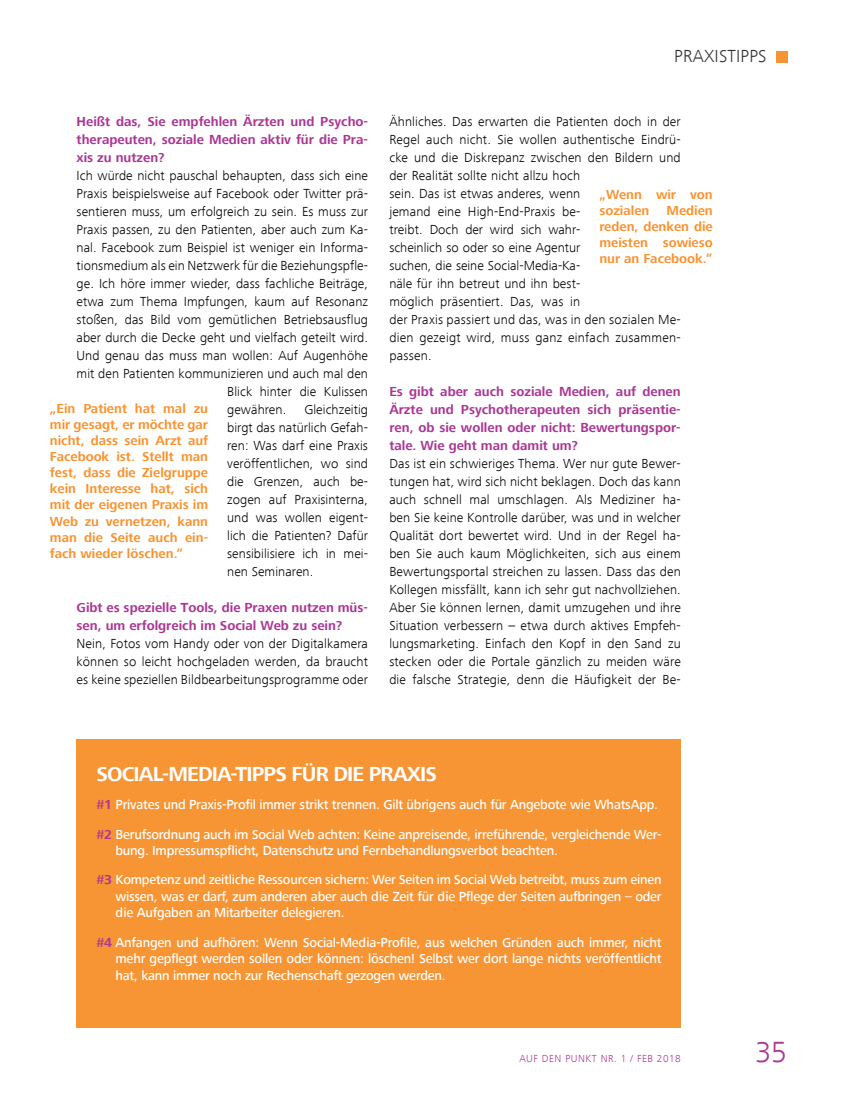
<style>
.page{position:relative;width:851px;height:1106px;background:#fff}
.page>*{position:absolute;margin:0;border:0;box-sizing:border-box;transform-origin:0 0}
.t1{font:300 30px "Frutiger Next Com";color:#ab3794}
.t2{font:700 21px "Frutiger Next Com";letter-spacing:-.04em;color:#fff}
.t3{font:300 18px "Frutiger Next Com";letter-spacing:.01em;color:#333132}
.t4{font:300 13.5px/18px "Frutiger Next Com";letter-spacing:.005em;color:#000;text-align:justify}
.t5{font:500 13.5px/16.5px "Frutiger Next Com";letter-spacing:-.015em;color:#fff}
.t6{font:700 13.5px/18px "Frutiger Next Com";color:#ab3794;text-align:justify}
.t7{font:700 13.5px/16.2px "Frutiger Next Com";color:#f79433;text-align:justify}
.t8{font:300 10.5px "Frutiger Next Com";letter-spacing:.05em;color:#ab3794}
.s1{font-weight:700;color:#ab3794}
</style>
<div class="page">
<div style="left:775px;top:51px;width:12px;height:12px;background:#f79433"></div>
<div style="left:77px;top:738px;width:603px;height:289px;background:#f79433"></div>
<p class="t6" style="left:77px;top:113px;width:293px">Heißt das, Sie empfehlen Ärzten und Psycho&shy;therapeuten, soziale Medien aktiv für die Pra&shy;xis zu nutzen?</p>
<p class="t4" style="left:77px;top:166px;width:293px">Ich würde nicht pauschal behaupten, dass sich eine</p>
<p class="t4" style="left:77px;top:184px;width:293px">Praxis beispielsweise auf Facebook oder Twitter prä-</p>
<p class="t4" style="left:77px;top:202px;width:293px">sentieren muss, um erfolgreich zu sein. Es muss zur</p>
<p class="t4" style="left:77px;top:220px;width:293px">Praxis passen, zu den Patienten, aber auch zum Ka-</p>
<p class="t4" style="left:77px;top:238px;width:292px">nal. Facebook zum Beispiel ist weniger ein Informa-</p>
<p class="t4" style="left:77px;top:256px;width:293px">tionsmedium als ein Netzwerk für die Beziehungspfle-</p>
<p class="t4" style="left:77px;top:274px;width:293px">ge. Ich höre immer wieder, dass fachliche Beiträge,</p>
<p class="t4" style="left:77px;top:292px;width:293px">etwa zum Thema Impfungen, kaum auf Resonanz</p>
<p class="t4" style="left:77px;top:310px;width:293px">stoßen, das Bild vom gemütlichen Betriebsausflug</p>
<p class="t4" style="left:77px;top:328px;width:293px">aber durch die Decke geht und vielfach geteilt wird.</p>
<p class="t4" style="left:77px;top:346px;width:293px">Und genau das muss man wollen: Auf Augenhöhe</p>
<p class="t4" style="left:77px;top:364px;width:293px">mit den Patienten kommunizieren und auch mal den</p>
<p class="t4" style="left:227px;top:382px;width:142px">Blick hinter die Kulissen</p>
<p class="t4" style="left:227px;top:400px;width:61px">gewähren.</p>
<p class="t7" style="left:50px;top:400px;width:160px">„Ein Patient hat mal zu mir gesagt, er möchte gar nicht, dass sein Arzt auf Facebook ist. Stellt man fest, dass die Zielgruppe kein Interesse hat, sich mit der eigenen Praxis im Web zu vernetzen, kann man die Seite auch ein&shy;fach wieder löschen.“</p>
<p class="t4" style="left:227px;top:400px;width:142px;text-indent:77px">Gleichzeitig birgt das natürlich Gefah&shy;ren: Was darf eine Praxis veröffentlichen, wo sind die Grenzen, auch be&shy;zogen auf Praxisinterna, und was wollen eigent&shy;lich die Patienten? Dafür sensibilisiere ich in mei&shy;nen Seminaren.</p>
<p class="t6" style="left:77px;top:598px;width:293px">Gibt es spezielle Tools, die Praxen nutzen müs&shy;sen, um erfolgreich im Social Web zu sein?</p>
<p class="t4" style="left:77px;top:634px;width:293px">Nein, Fotos vom Handy oder von der Digitalkamera können so leicht hochgeladen werden, da braucht es keine speziellen Bildbearbeitungsprogramme oder</p>
<h3 class="t3" style="left:674px;top:46px;width:94px">PRAXISTIPPS</h3>
<p class="t4" style="left:389px;top:112px;width:293px;text-align:left">Ähnliches. Das erwarten die Patienten doch in der Regel auch nicht. Sie wollen authentische Eindrü&shy;cke und die Diskrepanz zwischen den Bildern und der Realität sollte nicht allzu hoch<br>sein. Das ist etwas anderes, wenn<br>jemand eine High-End-Praxis be-<br>treibt. Doch der wird sich wahr-<br>scheinlich so oder so eine Agentur<br>suchen, die seine Social-Media-Ka-<br>näle für ihn betreut und ihn best-<br>möglich präsentiert. Das, was in<br>der Praxis passiert und das, was in den sozialen Me&shy;dien gezeigt wird, muss ganz einfach zusammen&shy;passen.</p>
<p class="t6" style="left:389px;top:382px;width:293px">Es gibt aber auch soziale Medien, auf denen Ärzte und Psychotherapeuten sich präsentie&shy;ren, ob sie wollen oder nicht: Bewertungspor&shy;tale. Wie geht man damit um?</p>
<p class="t4" style="left:389px;top:454px;width:293px">Das ist ein schwieriges Thema. Wer nur gute Bewer&shy;tungen hat, wird sich nicht beklagen. Doch das kann auch schnell mal umschlagen. Als Mediziner ha&shy;ben Sie keine Kontrolle darüber, was und in welcher Qualität dort bewertet wird. Und in der Regel ha&shy;ben Sie auch kaum Möglichkeiten, sich aus einem Bewertungsportal streichen zu lassen. Dass das den Kollegen missfällt, kann ich sehr gut nachvollziehen.<br>Aber Sie können lernen, damit umzugehen und ihre Situation verbessern – etwa durch aktives Empfeh&shy;lungsmarketing. Einfach den Kopf in den Sand zu stecken oder die Portale gänzlich zu meiden wäre die falsche Strategie, denn die Häufigkeit der Be-</p>
<p class="t7" style="left:599px;top:186px;width:115px">„Wenn wir von sozialen</p>
<p class="t7" style="left:599px;top:202px;width:115px;text-indent:67px">Medien reden, denken die meisten sowieso nur an Facebook.“</p>
<h2 class="t2" style="left:96px;top:761px;width:342px">SOCIAL-MEDIA-TIPPS FÜR DIE PRAXIS</h2>
<p class="t5" style="left:96px;top:790px;width:566px;line-height:29.2px"><span class="s1">#1</span> Privates und Praxis-Profil immer strikt trennen. Gilt übrigens auch für Angebote wie WhatsApp. <span class="s1">#2</span> Berufsordnung auch im Social Web achten: Keine anpreisende, irreführende, vergleichende Wer-</p>
<p class="t5" style="left:96px;top:836px;width:566px;line-height:29.2px;text-indent:19px">bung. Impressumspflicht, Datenschutz und Fernbehandlungsverbot beachten.<br><span class="s1">#3</span> Kompetenz und zeitliche Ressourcen sichern: Wer Seiten im Social Web betreibt, muss zum einen</p>
<p class="t5" style="left:115px;top:888px;width:547px">wissen, was er darf, zum anderen aber auch die Zeit für die Pflege der Seiten aufbringen – oder die Aufgaben an Mitarbeiter delegieren.</p>
<p class="t5" style="left:115px;top:934px;width:547px;text-align:justify;text-indent:-19px"><span class="s1">#4</span> Anfangen und aufhören: Wenn Social-Media-Profile, aus welchen Gründen auch immer, nicht mehr gepflegt werden sollen oder können: löschen! Selbst wer dort lange nichts veröffentlicht hat, kann immer noch zur Rechenschaft gezogen werden.</p>
<p class="t8" style="left:519px;top:1052px;width:163px">AUF DEN PUNKT NR. 1 / FEB 2018</p>
<h1 class="t1" style="left:755px;top:1035px;width:33px">35</h1>
</div>
